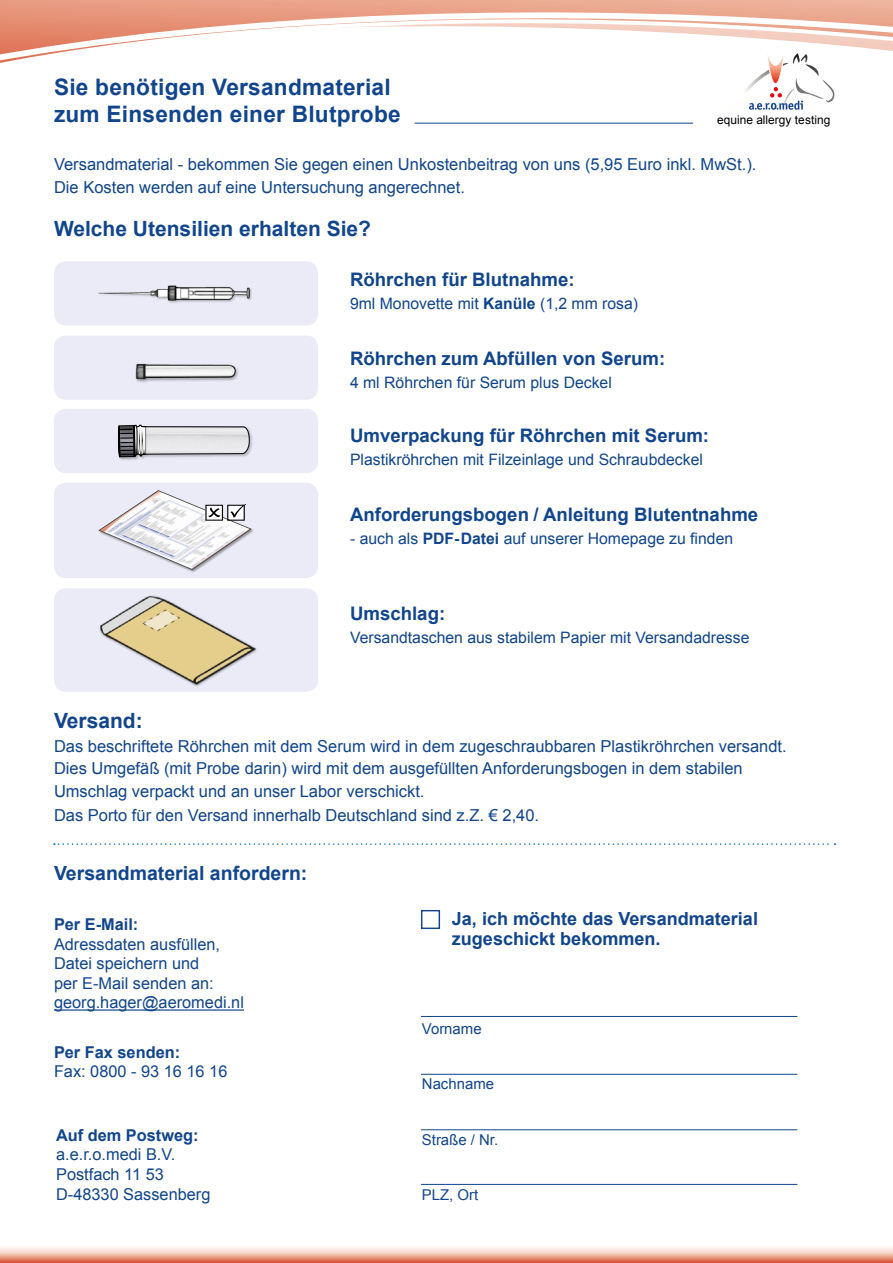
<style>
.page{position:relative;width:893px;height:1263px;background:#fff}
.page>*{position:absolute;margin:0;border:0;box-sizing:border-box;transform-origin:0 0}
.t1{font:700 22.65px/27.2px "Arial";letter-spacing:.01em;color:#11458e}
.t2{font:700 21px "Arial";color:#11458e}
.t3{font:700 19.5px "Arial";color:#11458e}
.t4{font:700 18.6px "Arial";color:#11458e}
.t5{font:700 18px/19.8px "Arial";color:#11458e}
.t6{font:16.5px/22.5px "Arial";color:#11458e}
.t7{font:16.35px/19.6px "Arial";color:#11458e}
.t8{font:700 16.35px "Arial";color:#11458e}
.t9{font:15.75px "Arial";color:#11458e}
.t10{font:14.85px "Arial";color:#11458e}
.t11{font:12px "Arial";color:#000}
.s1{font-weight:700}
</style>
<div class="page">
<svg style="left:0;top:0;width:893px;height:63px"></svg>
<svg style="left:0;top:1247px;width:893px;height:16px;background:#edb19e"></svg>
<svg style="left:720px;top:48px;width:115px;height:62px"></svg>
<hr style="left:415px;top:123px;width:278px;height:1px;background:#11458e">
<div style="left:54px;top:588px;width:264px;height:104px;background:#ebebf7;border-radius:12px"></div>
<div style="left:54px;top:261px;width:264px;height:65px;background:#ebebf7;border-radius:12px"></div>
<div style="left:54px;top:335px;width:264px;height:65px;background:#ebebf7;border-radius:12px"></div>
<div style="left:54px;top:409px;width:264px;height:64px;background:#ebebf7;border-radius:12px"></div>
<div style="left:54px;top:483px;width:264px;height:95px;background:#ebebf7;border-radius:12px"></div>
<img style="left:98px;top:285px;width:153px;height:18px">
<svg style="left:98px;top:490px;width:154px;height:80px"></svg>
<div style="left:421px;top:910px;width:19px;height:19px;border:1px solid #11458e"></div>
<hr style="left:421px;top:1016px;width:376px;height:1px;background:#11458e">
<hr style="left:421px;top:1074px;width:376px;height:1px;background:#11458e">
<hr style="left:421px;top:1129px;width:376px;height:1px;background:#11458e">
<hr style="left:421px;top:1184px;width:376px;height:1px;background:#11458e">
<img style="left:135px;top:363px;width:103px;height:20px">
<img style="left:62px;top:570px;width:195px;height:117px">
<hr style="left:54px;top:1009px;width:190px;height:2px;background:#11458e">
<svg style="left:54px;top:843px;width:781px;height:2px"></svg>
<div style="left:118px;top:424px;width:135px;height:36px;background:#000;opacity:.25"></div>
<svg style="left:118px;top:425px;width:131px;height:32px"></svg>
<h1 class="t1" style="left:54px;top:74px;width:348px">Sie benötigen Versandmaterial zum Einsenden einer Blutprobe</h1>
<p class="t11" style="left:717px;top:112px;width:115px">equine allergy testing</p>
<p class="t6" style="left:54px;top:153px;width:704px">Versandmaterial - bekommen Sie gegen einen Unkostenbeitrag von uns (5,95 Euro inkl. MwSt.).<br>Die Kosten werden auf eine Untersuchung angerechnet.</p>
<p class="t2" style="left:54px;top:215px;width:319px">Welche Utensilien erhalten Sie?</p>
<p class="t4" style="left:350px;top:267px;width:226px">Röhrchen für Blutnahme:</p>
<p class="t9" style="left:350px;top:293px;width:290px">9ml Monovette mit <span class="s1">Kanüle</span> (1,2 mm rosa)</p>
<p class="t4" style="left:350px;top:346px;width:317px">Röhrchen zum Abfüllen von Serum:</p>
<p class="t9" style="left:350px;top:372px;width:263px">4 ml Röhrchen für Serum plus Deckel</p>
<p class="t4" style="left:350px;top:423px;width:361px">Umverpackung für Röhrchen mit Serum:</p>
<p class="t9" style="left:350px;top:449px;width:354px">Plastikröhrchen mit Filzeinlage und Schraubdeckel</p>
<p class="t4" style="left:350px;top:502px;width:410px">Anforderungsbogen / Anleitung Blutentnahme</p>
<p class="t9" style="left:350px;top:528px;width:385px">- auch als <span class="s1">PDF- Datei</span> auf unserer Homepage zu finden</p>
<p class="t4" style="left:350px;top:601px;width:97px">Umschlag:</p>
<p class="t9" style="left:350px;top:627px;width:401px">Versandtaschen aus stabilem Papier mit Versandadresse</p>
<p class="t2" style="left:54px;top:706px;width:90px">Versand:</p>
<p class="t6" style="left:54px;top:735px;width:734px">Das beschriftete Röhrchen mit dem Serum wird in dem zugeschraubbaren Plastikröhrchen versandt.<br>Dies Umgefäß (mit Probe darin) wird mit dem ausgefüllten Anforderungsbogen in dem stabilen<br>Umschlag verpackt und an unser Labor verschickt.</p>
<p class="t6" style="left:54px;top:804px;width:487px">Das Porto für den Versand innerhalb Deutschland sind z.Z. € 2,40.</p>
<p class="t3" style="left:54px;top:860px;width:255px">Versandmaterial anfordern:</p>
<p class="t8" style="left:54px;top:913px;width:86px">Per E-Mail:</p>
<p class="t7" style="left:54px;top:934px;width:191px">Adressdaten ausfüllen,<br>Datei speichern und<br>per E-Mail senden an: georg.hager@aeromedi.nl</p>
<p class="t8" style="left:54px;top:1041px;width:128px">Per Fax senden:</p>
<p class="t7" style="left:54px;top:1062px;width:175px">Fax: 0800 - 93 16 16 16</p>
<p class="t8" style="left:56px;top:1124px;width:144px">Auf dem Postweg:</p>
<p class="t7" style="left:56px;top:1145px;width:156px">a.e.r.o.medi B.V.<br>Postfach 11 53<br>D-48330 Sassenberg</p>
<p class="t5" style="left:452px;top:909px;width:308px">Ja, ich möchte das Versandmaterial zugeschickt bekommen.</p>
<p class="t10" style="left:422px;top:1019px;width:61px">Vorname</p>
<p class="t10" style="left:422px;top:1074px;width:74px">Nachname</p>
<p class="t10" style="left:422px;top:1129px;width:78px">Straße / Nr.</p>
<p class="t10" style="left:422px;top:1185px;width:58px">PLZ, Ort</p>
</div>
